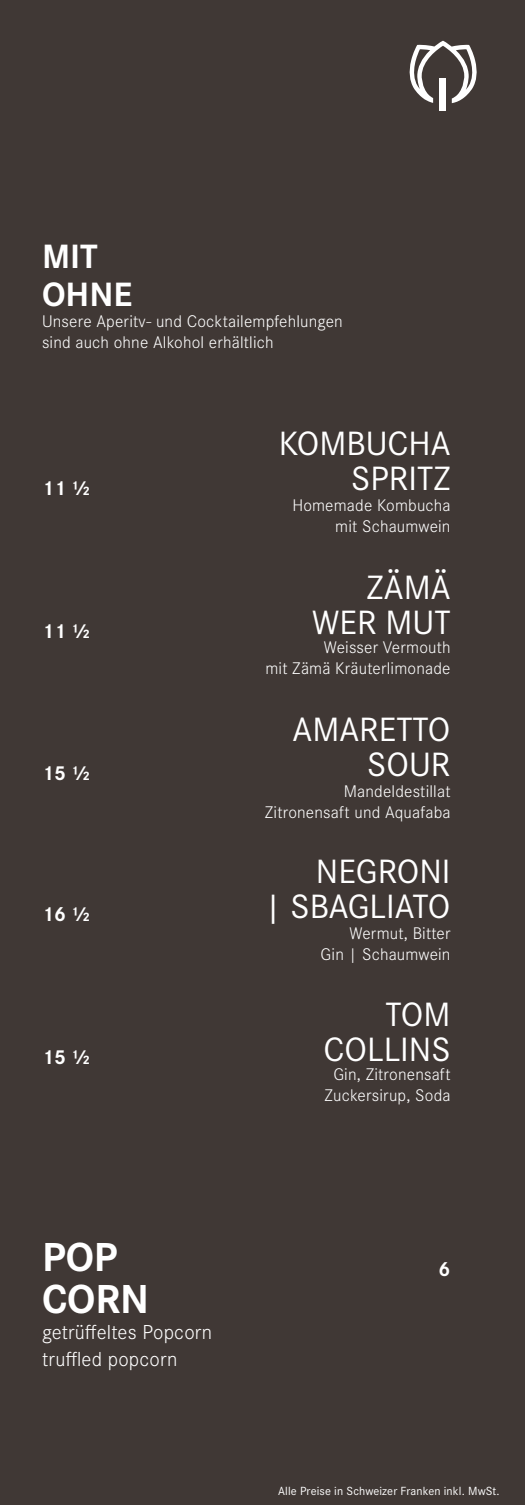
<style>
.page{position:relative;width:525px;height:1505px;background:#403835}
.page>*{position:absolute;margin:0;border:0;box-sizing:border-box;transform-origin:0 0}
.t1{font:700 42px/42px "Corporate S";color:#fff}
.t2{font:35px/35px "Corporate S";color:#fff;text-align:right}
.t3{font:700 35px/38.5px "Corporate S";color:#fff}
.t4{font:300 21px/26.2px "Corporate S";letter-spacing:.01em;color:#fff}
.t5{font:700 21px "Corporate S";letter-spacing:.01em;color:#fff}
.t6{font:300 17.5px/21px "Corporate S";letter-spacing:.01em;color:#fff;text-align:right}
.t7{font:12.25px "Corporate S";letter-spacing:.01em;color:#fff}
</style>
<div class="page">
<div style="left:440px;top:78px;width:6px;height:32px;background:#fff"></div>
<svg style="left:410px;top:41px;width:67px;height:62px"></svg>
<h2 class="t3" style="left:42px;top:236px;width:92px">MIT<br>OHNE</h2>
<p class="t6" style="left:42px;top:310px;width:302px;text-align:left">Unsere Aperitv- und Cocktailempfehlungen sind auch ohne Alkohol erhältlich</p>
<p class="t5" style="left:42px;top:473px;width:50px">11 1/2</p>
<p class="t5" style="left:42px;top:616px;width:50px">11 1/2</p>
<p class="t5" style="left:42px;top:759px;width:50px">15 1/2</p>
<p class="t5" style="left:42px;top:900px;width:50px">16 1/2</p>
<p class="t5" style="left:42px;top:1042px;width:50px">15 1/2</p>
<h2 class="t2" style="left:279px;top:425px;width:173px">KOMBUCHA<br>SPRITZ</h2>
<p class="t6" style="left:292px;top:494px;width:160px">Homemade Kombucha mit Schaumwein</p>
<h2 class="t2" style="left:312px;top:569px;width:140px">ZÄMÄ<br>WER MUT</h2>
<p class="t6" style="left:265px;top:636px;width:187px">Weisser Vermouth<br>mit Zämä Kräuterlimonade</p>
<h2 class="t2" style="left:293px;top:711px;width:160px">AMARETTO<br>SOUR</h2>
<p class="t6" style="left:265px;top:780px;width:187px">Mandeldestillat<br>Zitronensaft und Aquafaba</p>
<h2 class="t2" style="left:264px;top:853px;width:188px">NEGRONI<br>| SBAGLIATO</h2>
<p class="t6" style="left:321px;top:922px;width:131px">Wermut, Bitter<br>Gin | Schaumwein</p>
<h2 class="t2" style="left:323px;top:995px;width:129px">TOM<br>COLLINS</h2>
<p class="t6" style="left:324px;top:1063px;width:128px;text-align:center">Gin, Zitronensaft<br>Zuckersirup, Soda</p>
<h1 class="t1" style="left:42px;top:1235px;width:109px">POP<br>CORN</h1>
<p class="t4" style="left:42px;top:1319px;width:172px">getrüffeltes Popcorn truffled popcorn</p>
<p class="t5" style="left:439px;top:1255px;width:13px">6</p>
<p class="t7" style="left:278px;top:1483px;width:223px">Alle Preise in Schweizer Franken inkl. MwSt.</p>
</div>
